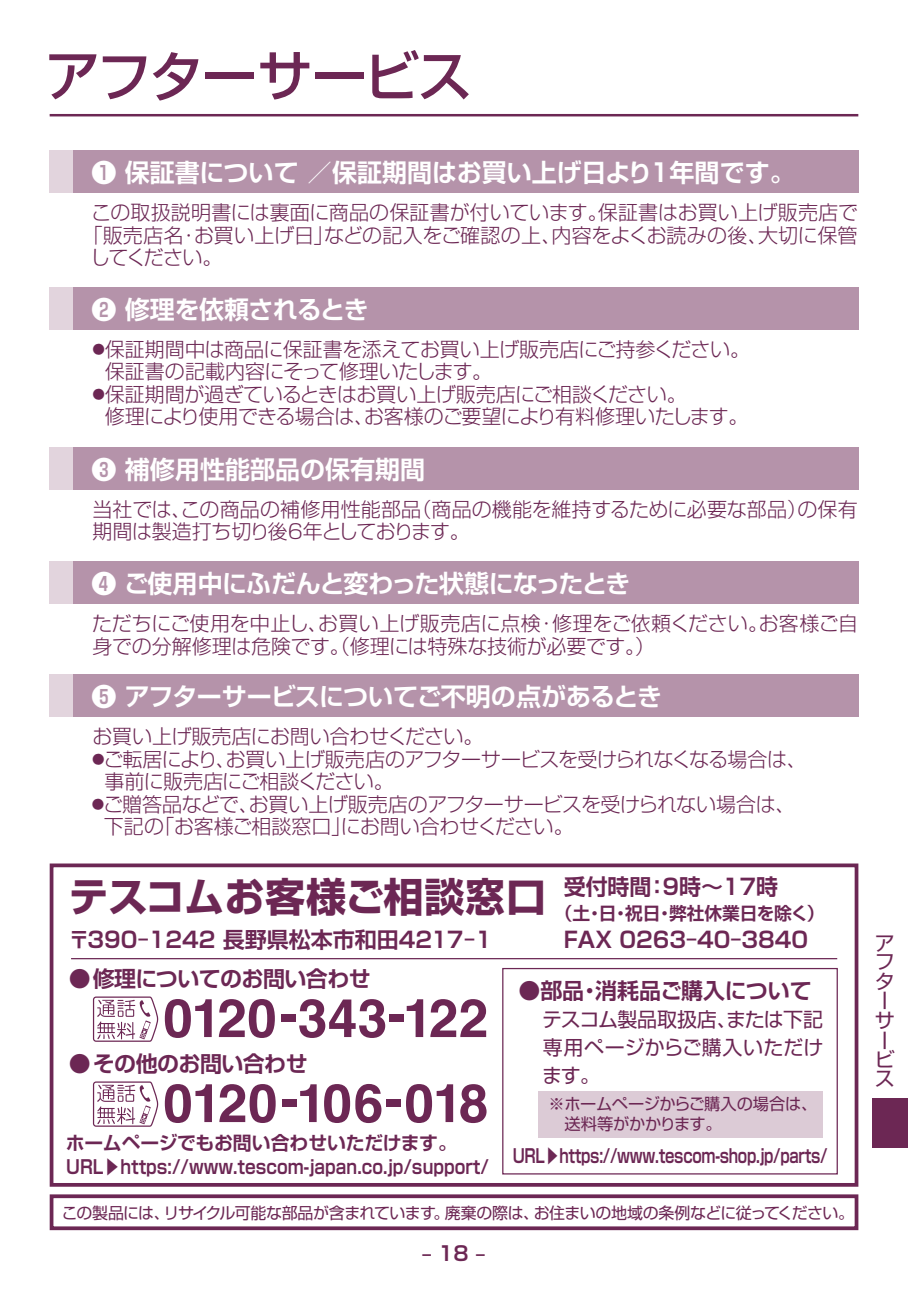
<style>
.page{position:relative;width:908px;height:1290px;background:#fff}
.page>*{position:absolute;margin:0;border:0;box-sizing:border-box;transform-origin:0 0}
.t1{font:500 55px "Shin Go Pro";letter-spacing:-.04em;color:#6c2754}
.t2{font:700 53.25px/85px "Helvetica";letter-spacing:-.02em;color:#6c2754}
.t3{font:700 40px "Shin Go Pro";color:#6c2754}
.t4{font:700 25px "Shin Go Pro De";letter-spacing:-.005em;color:#fff}
.t5{font:700 25px "Shin Go Pro De";letter-spacing:-.03em;color:#fff}
.t6{font:700 25px "Shin Go Pro De";letter-spacing:-.04em;color:#fff}
.t7{font:700 22px "Shin Go Pro De";color:#6c2754}
.t8{font:700 22px "Shin Go Pro De";letter-spacing:-.025em;color:#6c2754}
.t9{font:300 20px/22.5px "Shin Go Pro";letter-spacing:-.015em;color:#6c2754}
.t10{font:300 20px/22.5px "Shin Go Pro";letter-spacing:-.035em;color:#6c2754}
.t11{font:300 20px "Shin Go Pro";letter-spacing:.015em;color:#6c2754}
.t12{font:20px/19.2px "Shin Go Pro";letter-spacing:-.005em;color:#6c2754}
.t13{font:700 20px "Shin Go Pro De";color:#6c2754}
.t14{font:700 18.75px/24.2px "Shin Go Pro De";letter-spacing:-.005em;color:#6c2754}
.t15{font:700 18.75px "Shin Go Pro De";letter-spacing:-.005em;color:#6c2754;scale:.79 1}
.t16{font:700 17.75px "Shin Go Pro De";letter-spacing:-.015em;color:#6c2754}
.t17{font:16.25px/20px "Shin Go Pro";letter-spacing:-.025em;color:#6c2754}
.t18{font:16px "Shin Go Pro";letter-spacing:-.035em;color:#6c2754}
.s1{font-size:12.5px}
</style>
<div class="page">
<div style="left:872px;top:1098px;width:35px;height:50px;background:#6c2754"></div>
<hr style="left:50px;top:114px;width:807px;height:2px;background:#6c2754">
<div style="left:50px;top:151px;width:807px;height:42px;background:#b593aa"></div>
<div style="left:50px;top:287px;width:807px;height:43px;background:#b593aa"></div>
<div style="left:50px;top:447px;width:807px;height:43px;background:#b593aa"></div>
<div style="left:50px;top:561px;width:807px;height:43px;background:#b593aa"></div>
<div style="left:50px;top:674px;width:807px;height:43px;background:#b593aa"></div>
<div style="left:50px;top:151px;width:23px;height:42px;background:#e2d4dd"></div>
<div style="left:50px;top:287px;width:23px;height:43px;background:#e2d4dd"></div>
<div style="left:50px;top:447px;width:23px;height:43px;background:#e2d4dd"></div>
<div style="left:50px;top:561px;width:23px;height:43px;background:#e2d4dd"></div>
<div style="left:50px;top:674px;width:23px;height:43px;background:#e2d4dd"></div>
<div style="left:50px;top:1194px;width:808px;height:36px;border:4px solid #6c2754"></div>
<div style="left:538px;top:1091px;width:284px;height:46px;background:#dccbd6"></div>
<div style="left:50px;top:863px;width:808px;height:324px;border:4px solid #6c2754"></div>
<hr style="left:71px;top:958px;width:765px;height:1px;background:#6c2754">
<svg style="left:92px;top:996px;width:67px;height:46px"></svg>
<svg style="left:92px;top:1081px;width:67px;height:46px"></svg>
<div style="left:502px;top:968px;width:335px;height:206px;border:1px solid #6c2754"></div>
<h1 class="t1" style="left:45px;top:31px;width:428px">アフターサービス</h1>
<p class="t4" style="left:91px;top:152px;width:704px">❶ 保証書について ／保証期間はお買い上げ日より1年間です。</p>
<p class="t9" style="left:91px;top:199px;width:768px">この取扱説明書には裏面に商品の保証書が付いています。保証書はお買い上げ販売店で</p>
<p class="t11" style="left:82px;top:219px;width:776px">「販売店名・お買い上げ日」などの記入をご確認の上、内容をよくお読みの後、大切に保管</p>
<p class="t9" style="left:90px;top:244px;width:134px">してください。</p>
<p class="t5" style="left:91px;top:289px;width:278px">❷ 修理を依頼されるとき</p>
<p class="t9" style="left:105px;top:335px;width:646px;text-indent:-12px"><span class="s1">●</span>保証期間中は商品に保証書を添えてお買い上げ販売店にご持参ください。保証書の記載内容にそって修理いたします。</p>
<p class="t9" style="left:105px;top:380px;width:644px;text-indent:-12px"><span class="s1">●</span>保証期間が過ぎているときはお買い上げ販売店にご相談ください。<br>修理により使用できる場合は、お客様のご要望により有料修理いたします。</p>
<p class="t4" style="left:91px;top:449px;width:335px">❸ 補修用性能部品の保有期間</p>
<p class="t9" style="left:92px;top:496px;width:766px">当社では、この商品の補修用性能部品（商品の機能を維持するために必要な部品）の保有期間は製造打ち切り後6年としております。</p>
<p class="t6" style="left:91px;top:563px;width:540px">❹ ご使用中にふだんと変わった状態になったとき</p>
<p class="t9" style="left:92px;top:610px;width:767px">ただちにご使用を中止し、お買い上げ販売店に点検・修理をご依頼ください。お客様ご自身での分解修理は危険です。（修理には特殊な技術が必要です。）</p>
<p class="t5" style="left:91px;top:676px;width:571px">❺ アフターサービスについてご不明の点があるとき</p>
<p class="t9" style="left:92px;top:723px;width:392px">お買い上げ販売店にお問い合わせください。</p>
<p class="t10" style="left:104px;top:745px;width:703px;text-indent:-12px"><span class="s1">●</span>ご転居により、お買い上げ販売店のアフターサービスを受けられなくなる場合は、事前に販売店にご相談ください。</p>
<p class="t9" style="left:104px;top:790px;width:692px;text-indent:-12px"><span class="s1">●</span>ご贈答品などで、お買い上げ販売店のアフターサービスを受けられない場合は、下記の「お客様ご相談窓口」にお問い合わせください。</p>
<h3 class="t3" style="left:69px;top:865px;width:478px">テスコムお客様ご相談窓口</h3>
<p class="t7" style="left:68px;top:921px;width:425px">〒390‒1242 長野県松本市和田4217‒1</p>
<p class="t7" style="left:563px;top:869px;width:216px">受付時間：9時～17時</p>
<p class="t16" style="left:554px;top:898px;width:271px">（土・日・祝日・弊社休業日を除く）</p>
<p class="t7" style="left:563px;top:921px;width:246px">FAX 0263‒40‒3840</p>
<p class="t8" style="left:69px;top:961px;width:303px">●修理についてのお問い合わせ</p>
<h2 class="t2" style="left:163px;top:976px;width:327px">0120-343-122<br>0120-106-018</h2>
<p class="t8" style="left:69px;top:1045px;width:240px">●その他のお問い合わせ</p>
<p class="t14" style="left:66px;top:1128px;width:424px">ホームページでもお問い合わせいただけます。<br>URL▶https://www.tescom-japan.co.jp/support/</p>
<p class="t7" style="left:518px;top:973px;width:295px">●部品・消耗品ご購入について</p>
<p class="t12" style="left:542px;top:1003px;width:283px;line-height:28px;text-align:justify">テスコム製品取扱店、または下記専用ページからご購入いただけます。</p>
<p class="t17" style="left:564px;top:1092px;width:254px;text-indent:-16px">※ホームページからご購入の場合は、送料等がかかります。</p>
<p class="t15" style="left:512px;top:1141px;width:400px">URL▶https://www.tescom-shop.jp/parts/</p>
<p class="t18" style="left:62px;top:1199px;width:793px">この製品には、リサイクル可能な部品が含まれています。廃棄の際は、お住まいの地域の条例などに従ってください。</p>
<p class="t13" style="left:421px;top:1237px;width:65px">‒ 18 ‒</p>
<p class="t12" style="left:874px;top:931px;width:21px">アフターサービス</p>
</div>
